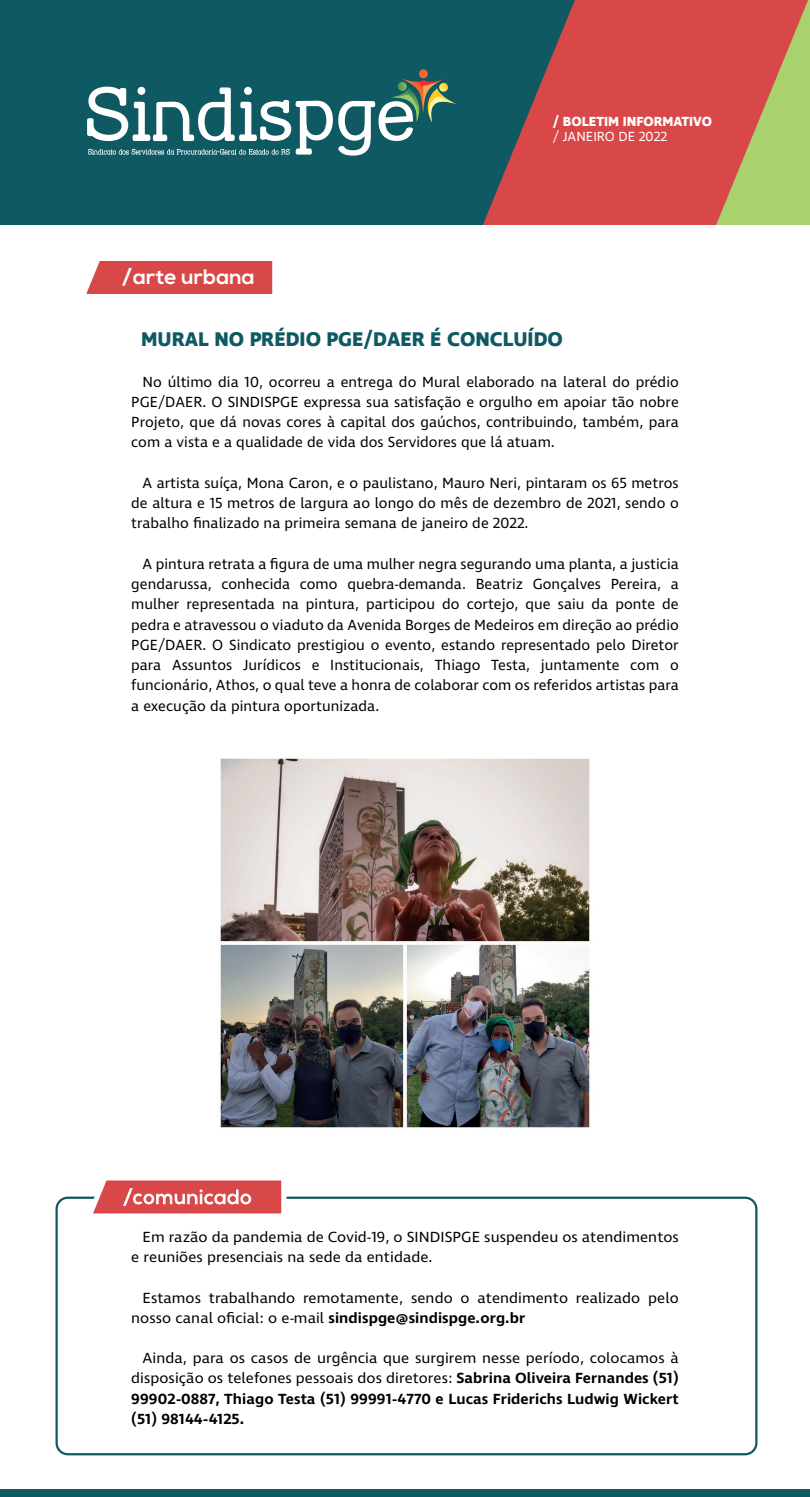
<style>
.page{position:relative;width:810px;height:1497px;background:#fff}
.page>*{position:absolute;margin:0;border:0;box-sizing:border-box;transform-origin:0 0}
.t1{font:700 21px "Nexa";letter-spacing:.005em;color:#fff}
.t2{font:700 20.25px "Ingra";color:#0f5963}
.t3{font:15px/20.2px "Ingra";letter-spacing:.005em;color:#000001;text-align:justify}
.t4{font:600 15px/20.2px "Ingra";letter-spacing:.005em;color:#000001;text-align:justify}
.t5{font:700 13.5px "Ingra";color:#fff}
.t6{font:13.5px "Ingra";color:#fff}
.s1{font-weight:600}
.s2{font-weight:400}
</style>
<div class="page">
<div style="left:0;top:1490px;width:810px;height:7px;background:#0f5963"></div>
<div style="left:0;top:0;width:810px;height:225px;background:#0f5963"></div>
<svg style="left:483px;top:0;width:233px;height:225px;fill:#d94848"></svg>
<svg style="left:716px;top:0;width:94px;height:225px;background:#c08e5b"></svg>
<svg style="left:87px;top:69px;width:370px;height:87px"></svg>
<div style="left:86px;top:261px;width:186px;height:33px;background:#d94848"></div>
<div style="left:56px;top:1197px;width:702px;height:258px;border:2px solid #0f5963;border-radius:11px"></div>
<svg style="left:88px;top:1180px;width:198px;height:34px;background:#e06e6e"></svg>
<img style="left:220px;top:758px;width:370px;height:370px">
<h1 class="t1" style="left:123px;top:264px;width:134px">/arte urbana</h1>
<p class="t5" style="left:553px;top:113px;width:161px">/ BOLETIM INFORMATIVO</p>
<p class="t6" style="left:553px;top:129px;width:116px">/ JANEIRO DE 2022</p>
<h2 class="t2" style="left:141px;top:327px;width:423px">MURAL NO PRÉDIO PGE/DAER É CONCLUÍDO</h2>
<p class="t3" style="left:131px;top:372px;width:549px;text-indent:11px">No último dia 10, ocorreu a entrega do Mural elaborado na lateral do prédio PGE/DAER. O SINDISPGE expressa sua satisfação e orgulho em apoiar tão nobre Projeto, que dá novas cores à capital dos gaúchos, contribuindo, também, para com a vista e a qualidade de vida dos Servidores que lá atuam.</p>
<p class="t3" style="left:131px;top:474px;width:549px;text-indent:11px">A artista suíça, Mona Caron, e o paulistano, Mauro Neri, pintaram os 65 metros de altura e 15 metros de largura ao longo do mês de dezembro de 2021, sendo o trabalho finalizado na primeira semana de janeiro de 2022.</p>
<p class="t3" style="left:131px;top:555px;width:549px;text-indent:11px">A pintura retrata a figura de uma mulher negra segurando uma planta, a justicia gendarussa, conhecida como quebra-demanda. Beatriz Gonçalves Pereira, a mulher representada na pintura, participou do cortejo, que saiu da ponte de pedra e atravessou o viaduto da Avenida Borges de Medeiros em direção ao prédio PGE/DAER. O Sindicato prestigiou o evento, estando representado pelo Diretor para Assuntos Jurídicos e Institucionais, Thiago Testa, juntamente com o funcionário, Athos, o qual teve a honra de colaborar com os referidos artistas para a execução da pintura oportunizada.</p>
<p class="t3" style="left:131px;top:1228px;width:549px;text-indent:11px">Em razão da pandemia de Covid-19, o SINDISPGE suspendeu os atendimentos e reuniões presenciais na sede da entidade.</p>
<p class="t3" style="left:131px;top:1288px;width:549px;text-indent:11px">Estamos trabalhando remotamente, sendo o atendimento realizado pelo nosso canal oficial: o e-mail <span class="s1">sindispge@sindispge.org.br</span></p>
<p class="t4" style="left:131px;top:1349px;width:549px;text-indent:11px"><span class="s2">Ainda, para os casos de urgência que surgirem nesse período, colocamos à disposição os telefones pessoais dos diretores:</span> Sabrina Oliveira Fernandes (51)<br>99902-0887, Thiago Testa (51) 99991-4770 e Lucas Friderichs Ludwig Wickert (51) 98144-4125.</p>
</div>
